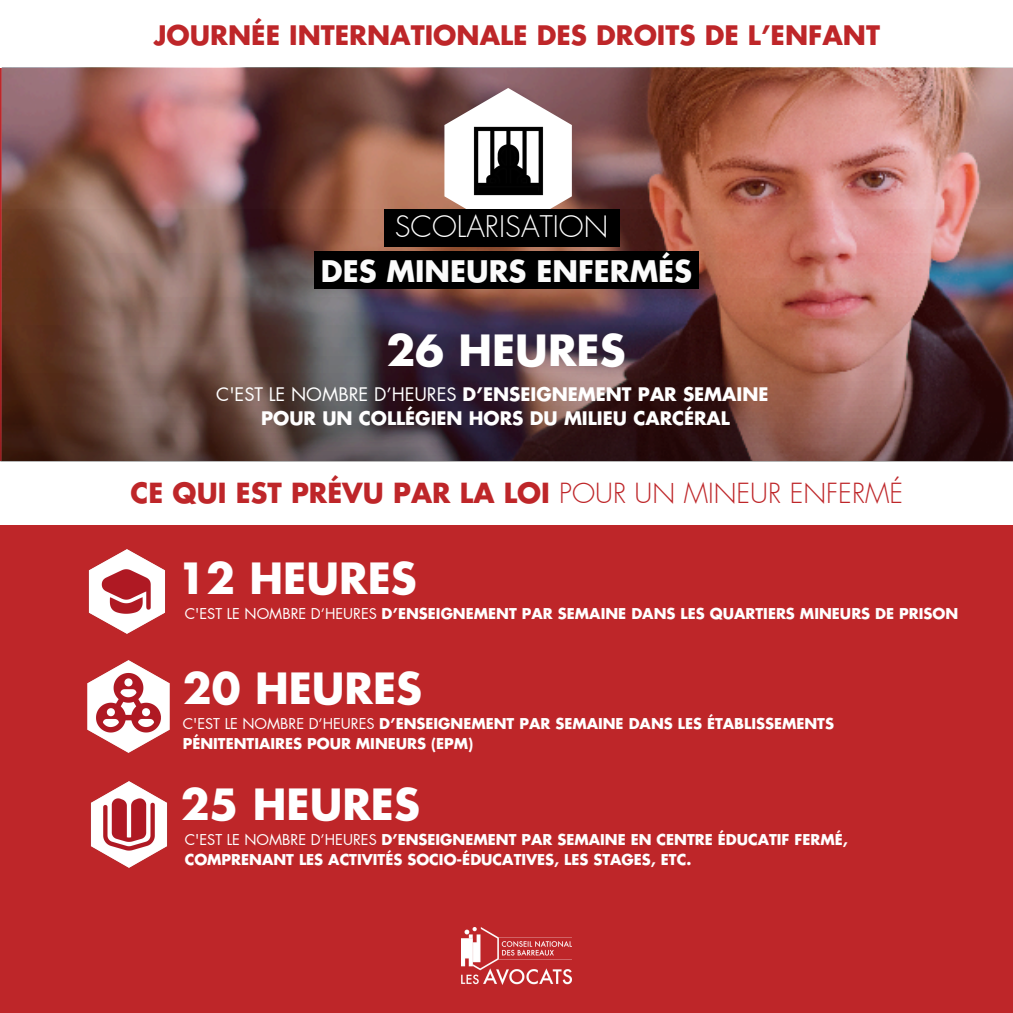
<style>
.page{position:relative;width:1013px;height:1013px;background:#fff}
.page>*{position:absolute;margin:0;border:0;box-sizing:border-box;transform-origin:0 0}
.t1{font:700 42px "Futura LT Pro";color:#fff}
.t2{font:700 29.12px/45.5px "Futura LT Pro";color:#fff;text-align:center}
.t3{font:700 27px "Futura LT Pro";color:#be2629}
.t4{font:700 26.25px "Futura LT Pro";color:#be2629}
.t5{font:700 18.25px/24.6px "Futura LT Pro";color:#fff;text-align:center}
.t6{font:700 14.62px/19.8px "Futura LT Pro";color:#fff}
.s1{font-weight:300}
.s2{font-weight:400}
</style>
<div class="page">
<div style="left:0;top:0;width:1012px;height:1012px;background:#be2629"></div>
<img style="left:462px;top:927px;width:109px;height:57px">
<div style="left:0;top:0;width:1012px;height:68px;background:#fff"></div>
<img style="left:1px;top:68px;width:1011px;height:141px">
<svg style="left:444px;top:88px;width:128px;height:121px;background:#a18587"></svg>
<img style="left:447px;top:99px;width:122px;height:110px">
<div style="left:0;top:461px;width:1012px;height:63px;background:#fff"></div>
<img style="left:88px;top:549px;width:77px;height:84px">
<img style="left:90px;top:781px;width:78px;height:86px">
<img style="left:87px;top:660px;width:83px;height:92px">
<img style="left:2px;top:209px;width:1010px;height:252px">
<h3 class="t4" style="left:154px;top:23px;width:728px">JOURNÉE INTERNATIONALE DES DROITS DE L’ENFANT</h3>
<h1 class="t2" style="left:321px;top:205px;width:373px"><span class="s1">SCOLARISATION<br></span>DES MINEURS ENFERMÉS</h1>
<p class="t1" style="left:386px;top:331px;width:241px">26 HEURES</p>
<h1 class="t5" style="left:216px;top:382px;width:554px"><span class="s2">C'EST LE NOMBRE D’HEURES</span> D’ENSEIGNEMENT PAR SEMAINE<br>POUR UN COLLÉGIEN HORS DU MILIEU CARCÉRAL</h1>
<p class="t3" style="left:131px;top:481px;width:774px">CE QUI EST PRÉVU PAR LA LOI <span class="s1">POUR UN MINEUR ENFERMÉ</span></p>
<h1 class="t1" style="left:177px;top:559px;width:241px">12 HEURES</h1>
<p class="t6" style="left:185px;top:604px;width:775px"><span class="s2">C'EST LE NOMBRE D’HEURES</span> D’ENSEIGNEMENT PAR SEMAINE DANS LES QUARTIERS MINEURS DE PRISON</p>
<h4 class="t1" style="left:183px;top:669px;width:241px">20 HEURES</h4>
<h1 class="t6" style="left:183px;top:714px;width:652px"><span class="s2">C'EST LE NOMBRE D’HEURES</span> D’ENSEIGNEMENT PAR SEMAINE DANS LES ÉTABLISSEMENTS<br>PÉNITENTIAIRES POUR MINEURS (EPM)</h1>
<h3 class="t1" style="left:181px;top:785px;width:241px">25 HEURES</h3>
<p class="t6" style="left:185px;top:830px;width:664px"><span class="s2">C'EST LE NOMBRE D’HEURES</span> D’ENSEIGNEMENT PAR SEMAINE EN CENTRE ÉDUCATIF FERMÉ,</p>
<p class="t6" style="left:185px;top:850px;width:508px">COMPRENANT LES ACTIVITÉS SOCIO-ÉDUCATIVES, LES STAGES, ETC.</p>
</div>
